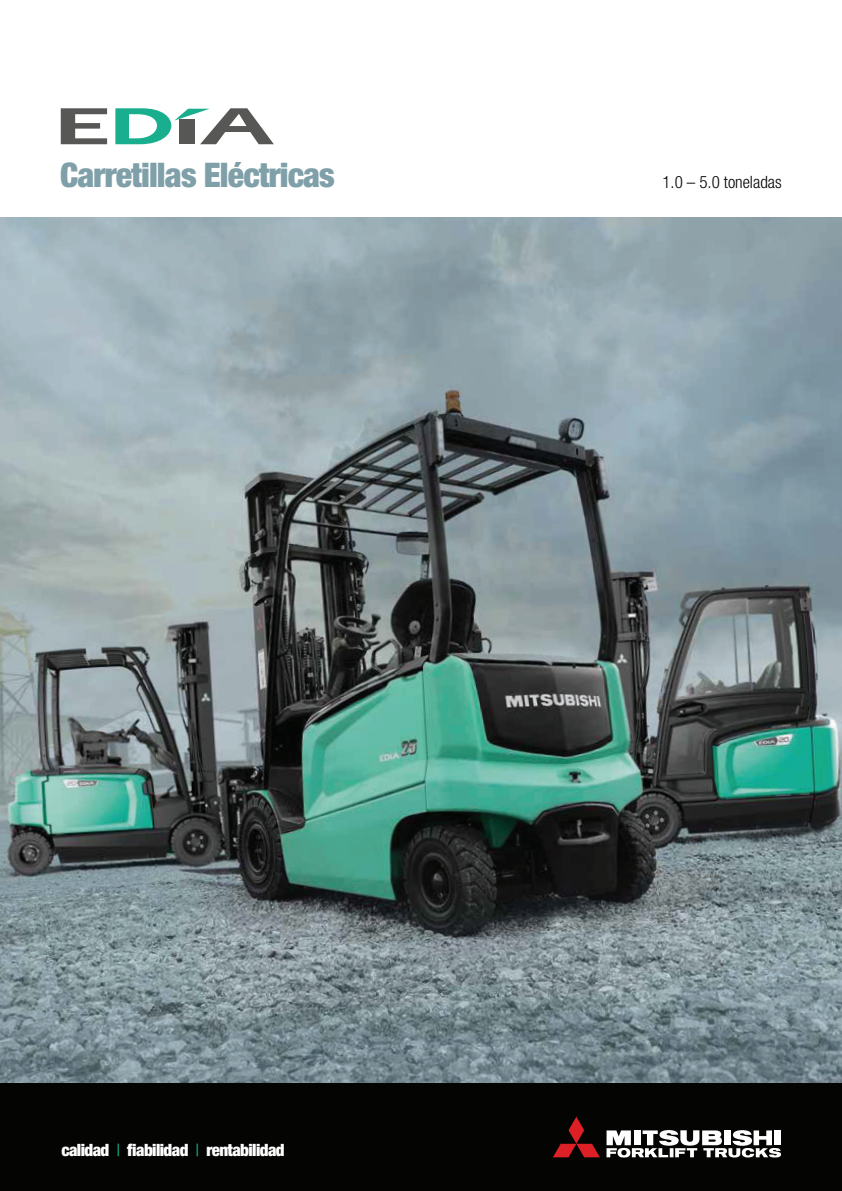
<style>
.page{position:relative;width:842px;height:1191px;background:#fff}
.page>*{position:absolute;margin:0;border:0;box-sizing:border-box;transform-origin:0 0}
.t1{font:900 condensed 33.9px "Helvetica Neue LT Pro";letter-spacing:-.025em;color:#80a0a9}
.t2{font:900 condensed 17px "Helvetica Neue LT Pro";letter-spacing:-.035em;color:#fff}
.t3{font:300 condensed 17px "Helvetica Neue LT Pro";color:#040503}
.s1{font-weight:400;color:#19af8e}
</style>
<div class="page">
<div style="left:0;top:1082px;width:842px;height:109px;background:#040503"></div>
<img style="left:0;top:217px;width:842px;height:865px">
<svg style="left:61px;top:108px;width:46px;height:36px"></svg>
<svg style="left:115px;top:108px;width:159px;height:36px"></svg>
<svg style="left:553px;top:1117px;width:47px;height:40px"></svg>
<svg style="left:607px;top:1130px;width:174px;height:28px"></svg>
<h1 class="t1" style="left:60px;top:162px;width:276px">Carretillas Eléctricas</h1>
<p class="t3" style="left:662px;top:173px;width:121px">1.0 – 5.0 toneladas</p>
<p class="t2" style="left:61px;top:1144px;width:225px">calidad <span class="s1">|</span> fiabilidad <span class="s1">|</span> rentabilidad</p>
</div>
